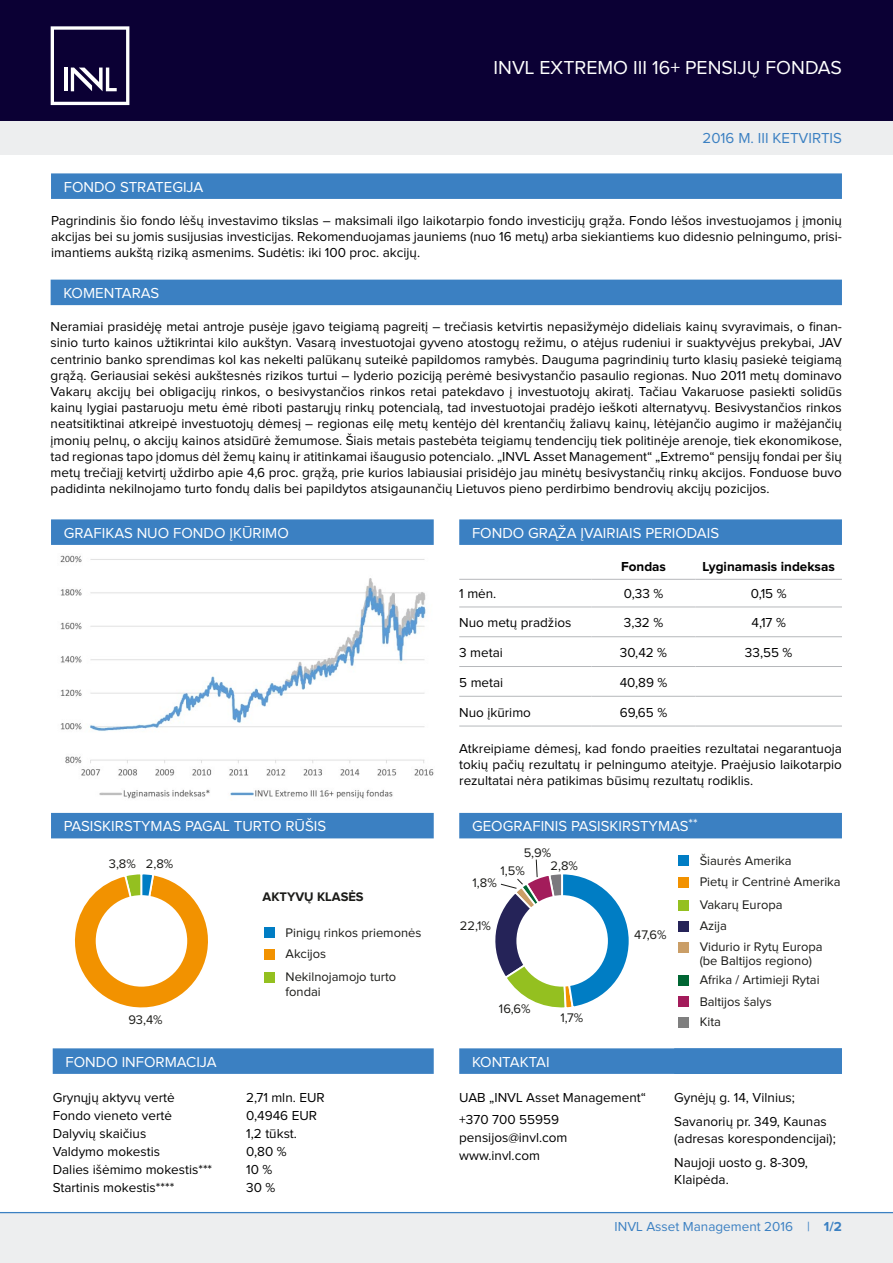
<style>
.page{position:relative;width:893px;height:1263px;background:#fff}
.page>*{position:absolute;margin:0;border:0;box-sizing:border-box;transform-origin:0 0}
.t1{font:19.5px "Proxima Nova";color:#fff}
.t2{font:15px "Proxima Nova";color:#fff}
.t3{font:15px "Proxima Nova";color:#3b80c2}
.t4{font:13.5px/16.2px "Proxima Nova";color:#000}
.t5{font:13.5px "Proxima Nova";color:#3b80c2}
.t6{font:700 13.5px "Proxima Nova";color:#000}
.t7{font:12.9px/21.1px "Proxima Nova";color:#1b1b18}
.t8{font:700 12.9px "Proxima Nova";color:#1b1b18}
.s1{font-weight:700}
</style>
<div class="page">
<div style="left:0;top:117px;width:893px;height:37px;background:#edeeef"></div>
<div style="left:0;top:0;width:893px;height:120px;background:#0b0034"></div>
<div style="left:0;top:1212px;width:893px;height:51px;background:#edeeef"></div>
<hr style="left:0;top:1212px;width:893px;height:1px;background:#3b80c2">
<svg style="left:51px;top:26px;width:78px;height:79px"></svg>
<svg style="left:74px;top:874px;width:134px;height:134px"></svg>
<div style="left:96px;top:895px;width:91px;height:92px;background:#fff;border-radius:50%"></div>
<div style="left:264px;top:927px;width:11px;height:11px;background:#007dc4"></div>
<div style="left:264px;top:949px;width:11px;height:11px;background:#f29200"></div>
<div style="left:264px;top:972px;width:11px;height:11px;background:#94c020"></div>
<div style="left:678px;top:855px;width:11px;height:11px;background:#007dc4"></div>
<div style="left:678px;top:877px;width:11px;height:11px;background:#f29200"></div>
<div style="left:678px;top:900px;width:11px;height:11px;background:#94c020"></div>
<div style="left:678px;top:921px;width:11px;height:11px;background:#252358"></div>
<div style="left:678px;top:942px;width:11px;height:11px;background:#ca9e67"></div>
<div style="left:678px;top:975px;width:11px;height:11px;background:#063"></div>
<div style="left:678px;top:996px;width:11px;height:11px;background:#a31c5b"></div>
<div style="left:678px;top:1017px;width:11px;height:11px;background:#7f7f7f"></div>
<svg style="left:495px;top:859px;width:134px;height:149px"></svg>
<div style="left:51px;top:280px;width:791px;height:25px;background:#3b80c2"></div>
<div style="left:51px;top:173px;width:791px;height:26px;background:#3b80c2"></div>
<div style="left:51px;top:519px;width:383px;height:26px;background:#3b80c2"></div>
<div style="left:51px;top:813px;width:383px;height:25px;background:#3b80c2"></div>
<div style="left:459px;top:519px;width:383px;height:26px;background:#3b80c2"></div>
<div style="left:459px;top:813px;width:383px;height:25px;background:#3b80c2"></div>
<div style="left:53px;top:1048px;width:381px;height:26px;background:#3b80c2"></div>
<div style="left:459px;top:1048px;width:383px;height:26px;background:#3b80c2"></div>
<hr style="left:459px;top:579px;width:133px;height:1px;background:#b6b8bb">
<hr style="left:592px;top:579px;width:103px;height:1px;background:#b6b8bb">
<hr style="left:695px;top:579px;width:147px;height:1px;background:#b6b8bb">
<hr style="left:459px;top:607px;width:133px;height:1px;background:#b6b8bb">
<hr style="left:592px;top:607px;width:103px;height:1px;background:#b6b8bb">
<hr style="left:695px;top:607px;width:147px;height:1px;background:#b6b8bb">
<hr style="left:459px;top:636px;width:133px;height:1px;background:#b6b8bb">
<hr style="left:592px;top:636px;width:103px;height:1px;background:#b6b8bb">
<hr style="left:695px;top:636px;width:147px;height:1px;background:#b6b8bb">
<hr style="left:459px;top:666px;width:133px;height:1px;background:#b6b8bb">
<hr style="left:592px;top:666px;width:103px;height:1px;background:#b6b8bb">
<hr style="left:695px;top:666px;width:147px;height:1px;background:#b6b8bb">
<hr style="left:459px;top:696px;width:133px;height:1px;background:#b6b8bb">
<hr style="left:592px;top:696px;width:103px;height:1px;background:#b6b8bb">
<hr style="left:695px;top:696px;width:147px;height:1px;background:#b6b8bb">
<hr style="left:459px;top:726px;width:133px;height:1px;background:#b6b8bb">
<hr style="left:592px;top:726px;width:103px;height:1px;background:#b6b8bb">
<hr style="left:695px;top:726px;width:147px;height:1px;background:#b6b8bb">
<img style="left:60px;top:555px;width:374px;height:244px">
<h1 class="t1" style="left:494px;top:58px;width:350px">INVL EXTREMO III 16+ PENSIJŲ FONDAS</h1>
<p class="t3" style="left:702px;top:131px;width:141px">2016 M. III KETVIRTIS</p>
<p class="t2" style="left:64px;top:180px;width:141px">FONDO STRATEGIJA</p>
<p class="t4" style="left:51px;top:213px;width:792px;text-align:justify">Pagrindinis šio fondo lėšų investavimo tikslas – maksimali ilgo laikotarpio fondo investicijų grąža. Fondo lėšos investuojamos į įmonių akcijas bei su jomis susijusias investicijas. Rekomenduojamas jauniems (nuo 16 metų) arba siekiantiems kuo didesnio pelningumo, prisi&shy;imantiems aukštą riziką asmenims. Sudėtis: iki 100 proc. akcijų.</p>
<p class="t2" style="left:63px;top:286px;width:97px">KOMENTARAS</p>
<p class="t4" style="left:51px;top:319px;width:793px;text-align:justify">Neramiai prasidėję metai antroje pusėje įgavo teigiamą pagreitį – trečiasis ketvirtis nepasižymėjo dideliais kainų svyravimais, o finan&shy;sinio turto kainos užtikrintai kilo aukštyn. Vasarą investuotojai gyveno atostogų režimu, o atėjus rudeniui ir suaktyvėjus prekybai, JAV centrinio banko sprendimas kol kas nekelti palūkanų suteikė papildomos ramybės. Dauguma pagrindinių turto klasių pasiekė teigiamą grąžą. Geriausiai sekėsi aukštesnės rizikos turtui – lyderio poziciją perėmė besivystančio pasaulio regionas. Nuo 2011 metų dominavo Vakarų akcijų bei obligacijų rinkos, o besivystančios rinkos retai patekdavo į investuotojų akiratį. Tačiau Vakaruose pasiekti solidūs kainų lygiai pastaruoju metu ėmė riboti pastarųjų rinkų potencialą, tad investuotojai pradėjo ieškoti alternatyvų. Besivystančios rinkos neatsitiktinai atkreipė investuotojų dėmesį – regionas eilę metų kentėjo dėl krentančių žaliavų kainų, lėtėjančio augimo ir mažėjančių įmonių pelnų, o akcijų kainos atsidūrė žemumose. Šiais metais pastebėta teigiamų tendencijų tiek politinėje arenoje, tiek ekonomikose, tad regionas tapo įdomus dėl žemų kainų ir atitinkamai išaugusio potencialo. „INVL Asset Management“ „Extremo“ pensijų fondai per šių metų trečiajį ketvirtį uždirbo apie 4,6 proc. grąžą, prie kurios labiausiai prisidėjo jau minėtų besivystančių rinkų akcijos. Fonduose buvo padidinta nekilnojamo turto fondų dalis bei papildytos atsigaunančių Lietuvos pieno perdirbimo bendrovių akcijų pozicijos.</p>
<p class="t2" style="left:64px;top:526px;width:227px">GRAFIKAS NUO FONDO ĮKŪRIMO</p>
<p class="t2" style="left:472px;top:526px;width:249px">FONDO GRĄŽA ĮVAIRIAIS PERIODAIS</p>
<p class="t6" style="left:621px;top:560px;width:46px">Fondas</p>
<p class="t6" style="left:703px;top:560px;width:134px">Lyginamasis indeksas</p>
<p class="t4" style="left:459px;top:586px;width:39px">1 mėn.</p>
<p class="t4" style="left:624px;top:586px;width:41px">0,33 %</p>
<p class="t4" style="left:751px;top:586px;width:37px">0,15 %</p>
<p class="t4" style="left:459px;top:615px;width:114px">Nuo metų pradžios</p>
<p class="t4" style="left:624px;top:615px;width:41px">3,32 %</p>
<p class="t4" style="left:751px;top:615px;width:36px">4,17 %</p>
<p class="t4" style="left:459px;top:645px;width:45px">3 metai</p>
<p class="t4" style="left:620px;top:645px;width:49px">30,42 %</p>
<p class="t4" style="left:745px;top:645px;width:49px">33,55 %</p>
<p class="t4" style="left:459px;top:675px;width:46px">5 metai</p>
<p class="t4" style="left:620px;top:675px;width:49px">40,89 %</p>
<p class="t4" style="left:459px;top:704px;width:73px">Nuo įkūrimo</p>
<p class="t4" style="left:620px;top:704px;width:49px">69,65 %</p>
<p class="t4" style="left:459px;top:741px;width:384px;text-align:justify">Atkreipiame dėmesį, kad fondo praeities rezultatai negarantuoja tokių pačių rezultatų ir pelningumo ateityje. Praėjusio laikotarpio rezultatai nėra patikimas būsimų rezultatų rodiklis.</p>
<p class="t2" style="left:64px;top:819px;width:264px">PASISKIRSTYMAS PAGAL TURTO RŪŠIS</p>
<p class="t2" style="left:472px;top:819px;width:227px">GEOGRAFINIS PASISKIRSTYMAS<sup>**</sup></p>
<p class="t7" style="left:109px;top:854px;width:66px">3,8% 2,8%</p>
<p class="t7" style="left:128px;top:1010px;width:36px">93,4%</p>
<p class="t8" style="left:263px;top:891px;width:103px">AKTYVŲ KLASĖS</p>
<p class="t7" style="left:286px;top:923px;width:137px">Pinigų rinkos priemonės</p>
<p class="t7" style="left:286px;top:943px;width:112px;line-height:22.8px">Akcijos<br>Nekilnojamojo turto</p>
<p class="t7" style="left:286px;top:982px;width:37px">fondai</p>
<p class="t7" style="left:524px;top:843px;width:29px">5,9%</p>
<p class="t7" style="left:550px;top:855px;width:29px">2,8%</p>
<p class="t7" style="left:500px;top:861px;width:26px">1,5%</p>
<p class="t7" style="left:473px;top:872px;width:26px">1,8%</p>
<p class="t7" style="left:460px;top:915px;width:32px">22,1%</p>
<p class="t7" style="left:499px;top:999px;width:33px">16,6%</p>
<p class="t7" style="left:560px;top:1008px;width:24px">1,7%</p>
<p class="t7" style="left:634px;top:924px;width:34px">47,6%</p>
<p class="t7" style="left:700px;top:851px;width:94px">Šiaurės Amerika</p>
<p class="t7" style="left:700px;top:872px;width:143px">Pietų ir Centrinė Amerika</p>
<p class="t7" style="left:700px;top:894px;width:124px">Vakarų Europa<br>Azija<br>Vidurio ir Rytų Europa</p>
<p class="t7" style="left:700px;top:952px;width:121px;line-height:19.2px">(be Baltijos regiono)<br>Afrika / Artimieji Rytai</p>
<p class="t7" style="left:700px;top:991px;width:74px;line-height:20.7px">Baltijos šalys<br>Kita</p>
<p class="t2" style="left:65px;top:1055px;width:153px">FONDO INFORMACIJA</p>
<p class="t4" style="left:53px;top:1090px;width:123px">Grynųjų aktyvų vertė</p>
<p class="t4" style="left:246px;top:1090px;width:80px">2,71 mln. EUR</p>
<p class="t4" style="left:53px;top:1108px;width:121px">Fondo vieneto vertė</p>
<p class="t4" style="left:246px;top:1108px;width:72px">0,4946 EUR</p>
<p class="t4" style="left:53px;top:1126px;width:95px">Dalyvių skaičius</p>
<p class="t4" style="left:246px;top:1126px;width:52px">1,2 tūkst.</p>
<p class="t4" style="left:53px;top:1144px;width:109px">Valdymo mokestis</p>
<p class="t4" style="left:246px;top:1144px;width:42px">0,80 %</p>
<p class="t4" style="left:53px;top:1162px;width:161px">Dalies išėmimo mokestis***</p>
<p class="t4" style="left:246px;top:1162px;width:28px">10 %</p>
<p class="t4" style="left:53px;top:1179px;width:123px">Startinis mokestis****</p>
<p class="t4" style="left:246px;top:1179px;width:31px">30 %</p>
<p class="t2" style="left:472px;top:1055px;width:79px">KONTAKTAI</p>
<p class="t4" style="left:459px;top:1087px;width:188px;line-height:22.2px">UAB „INVL Asset Management“ +370 700 55959</p>
<p class="t4" style="left:459px;top:1129px;width:110px;line-height:18px">pensijos@invl.com www.invl.com</p>
<p class="t4" style="left:674px;top:1085px;width:154px;line-height:24.8px">Gynėjų g. 14, Vilnius;<br>Savanorių pr. 349, Kaunas</p>
<p class="t4" style="left:674px;top:1126px;width:163px;line-height:24.8px">(adresas korespondencijai);<br>Naujoji uosto g. 8-309,</p>
<p class="t4" style="left:674px;top:1171px;width:56px">Klaipėda.</p>
<p class="t5" style="left:615px;top:1220px;width:229px">INVL Asset Management 2016 | <span class="s1">1/2</span></p>
</div>
